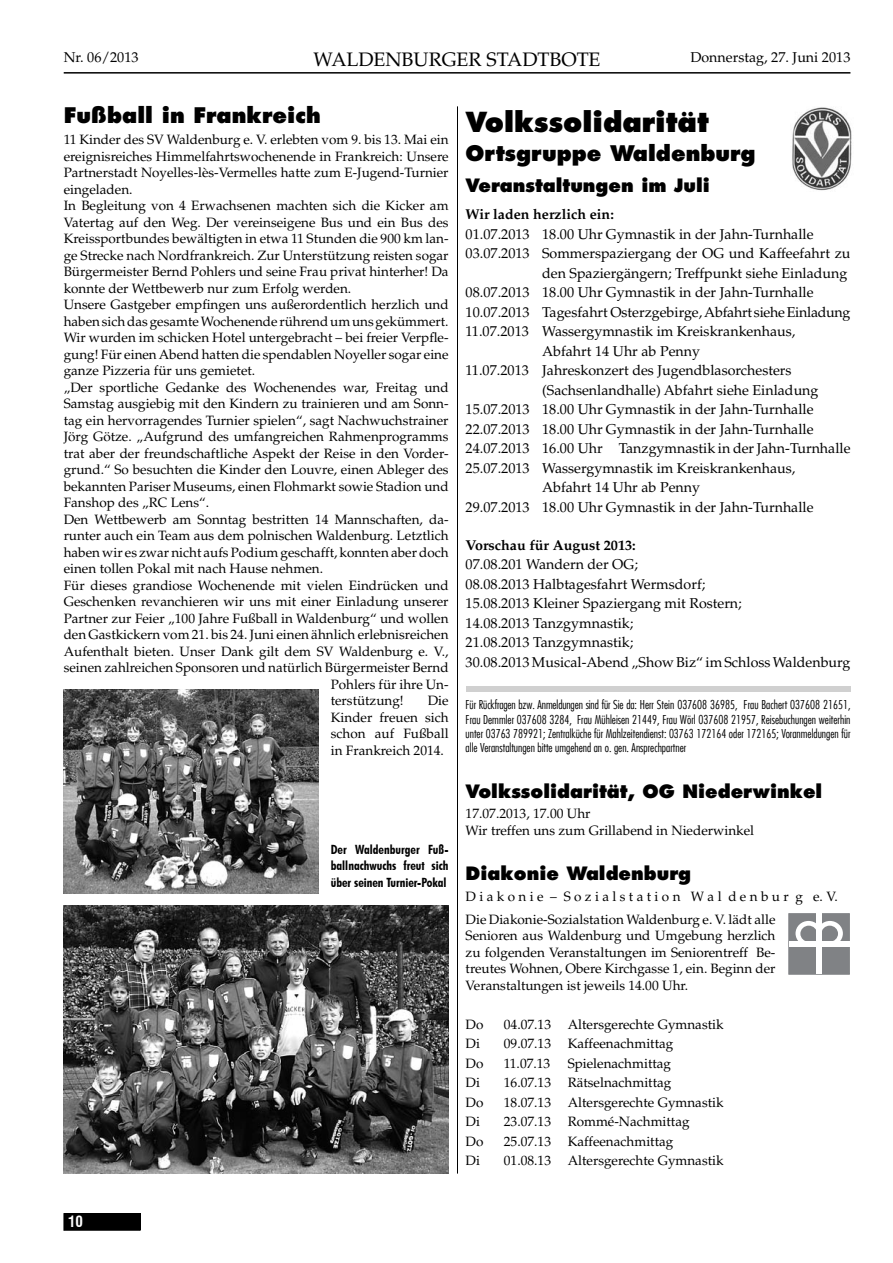
<style>
.page{position:relative;width:893px;height:1263px;background:#fff}
.page>*{position:absolute;margin:0;border:0;box-sizing:border-box;transform-origin:0 0}
.t1{font:800 27px "Futura LT";color:#000}
.t2{font:800 21px "Futura LT";color:#000}
.t3{font:19.5px "Palatino";color:#000}
.t4{font:800 18px "Futura LT";color:#000}
.t5{font:700 condensed 15px "Swiss 721 BT";color:#fff}
.t6{font:14.25px/19.5px "Palatino";color:#000}
.t7{font:700 14.25px "Palatino";color:#000}
.t8{font:13.5px/16.5px "Palatino";color:#000;text-align:justify}
.t9{font:700 condensed 12.75px/16.5px "Futura BT";color:#000;text-align:justify}
.t10{font:300 condensed 12px/14.4px "Futura LT";color:#000;text-align:justify}
</style>
<div class="page">
<hr style="left:64px;top:72px;width:786px;height:2px;background:#000">
<div style="left:64px;top:1214px;width:76px;height:16px;background:#000"></div>
<div style="left:64px;top:1213px;width:76px;height:17px;border:1px solid #000"></div>
<img style="left:792px;top:107px;width:60px;height:84px">
<div style="left:466px;top:686px;width:384px;height:6px;background:#d0d0d0"></div>
<div style="left:789px;top:914px;width:60px;height:60px;background:#808285"></div>
<div style="left:816px;top:913px;width:5px;height:61px;background:#fff"></div>
<div style="left:789px;top:941px;width:60px;height:5px;background:#fff"></div>
<svg style="left:795px;top:921px;width:48px;height:20px"></svg>
<img style="left:64px;top:690px;width:254px;height:204px">
<img style="left:64px;top:906px;width:385px;height:268px">
<hr style="left:457px;top:106px;width:1px;height:1068px;background:#000">
<p class="t6" style="left:64px;top:49px;width:76px">Nr. 06/2013</p>
<h3 class="t3" style="left:314px;top:52px;width:288px">WALDENBURGER STADTBOTE</h3>
<p class="t6" style="left:690px;top:49px;width:161px">Donnerstag, 27. Juni 2013</p>
<h2 class="t2" style="left:64px;top:102px;width:259px">Fußball in Frankreich</h2>
<p class="t8" style="left:64px;top:133px;width:386px">11 Kinder des SV Waldenburg e. V. erlebten vom 9. bis 13. Mai ein</p>
<p class="t8" style="left:64px;top:149px;width:386px">ereignisreiches Himmelfahrtswochenende in Frankreich: Unsere</p>
<p class="t8" style="left:64px;top:166px;width:386px">Partnerstadt Noyelles-lès-Vermelles hatte zum E-Jugend-Turnier</p>
<p class="t8" style="left:64px;top:182px;width:70px">eingeladen.</p>
<p class="t8" style="left:64px;top:199px;width:386px">In Begleitung von 4 Erwachsenen machten sich die Kicker am</p>
<p class="t8" style="left:64px;top:215px;width:386px">Vatertag auf den Weg. Der vereinseigene Bus und ein Bus des</p>
<p class="t8" style="left:64px;top:232px;width:386px">Kreissportbundes bewältigten in etwa 11 Stunden die 900 km lan-</p>
<p class="t8" style="left:64px;top:248px;width:386px">ge Strecke nach Nordfrankreich. Zur Unterstützung reisten sogar</p>
<p class="t8" style="left:64px;top:265px;width:386px">Bürgermeister Bernd Pohlers und seine Frau privat hinterher! Da</p>
<p class="t8" style="left:64px;top:281px;width:289px">konnte der Wettbewerb nur zum Erfolg werden.</p>
<p class="t8" style="left:64px;top:298px;width:386px">Unsere Gastgeber empfingen uns außerordentlich herzlich und</p>
<p class="t8" style="left:64px;top:314px;width:386px">haben sich das gesamte Wochenende rührend um uns gekümmert.</p>
<p class="t8" style="left:64px;top:331px;width:386px">Wir wurden im schicken Hotel untergebracht – bei freier Verpfle-</p>
<p class="t8" style="left:64px;top:347px;width:386px">gung! Für einen Abend hatten die spendablen Noyeller sogar eine</p>
<p class="t8" style="left:64px;top:364px;width:193px">ganze Pizzeria für uns gemietet.</p>
<p class="t8" style="left:64px;top:380px;width:386px">„Der sportliche Gedanke des Wochenendes war, Freitag und</p>
<p class="t8" style="left:64px;top:397px;width:386px">Samstag ausgiebig mit den Kindern zu trainieren und am Sonn-</p>
<p class="t8" style="left:64px;top:413px;width:386px">tag ein hervorragendes Turnier spielen“, sagt Nachwuchstrainer</p>
<p class="t8" style="left:64px;top:430px;width:386px">Jörg Götze. „Aufgrund des umfangreichen Rahmenprogramms</p>
<p class="t8" style="left:64px;top:446px;width:386px">trat aber der freundschaftliche Aspekt der Reise in den Vorder-</p>
<p class="t8" style="left:64px;top:463px;width:386px">grund.“ So besuchten die Kinder den Louvre, einen Ableger des</p>
<p class="t8" style="left:64px;top:479px;width:386px">bekannten Pariser Museums, einen Flohmarkt sowie Stadion und</p>
<p class="t8" style="left:64px;top:496px;width:147px">Fanshop des „RC Lens“.</p>
<p class="t8" style="left:64px;top:512px;width:386px">Den Wettbewerb am Sonntag bestritten 14 Mannschaften, da-</p>
<p class="t8" style="left:64px;top:529px;width:386px">runter auch ein Team aus dem polnischen Waldenburg. Letztlich</p>
<p class="t8" style="left:64px;top:545px;width:386px">haben wir es zwar nicht aufs Podium geschafft, konnten aber doch</p>
<p class="t8" style="left:64px;top:562px;width:261px">einen tollen Pokal mit nach Hause nehmen.</p>
<p class="t8" style="left:64px;top:578px;width:386px">Für dieses grandiose Wochenende mit vielen Eindrücken und</p>
<p class="t8" style="left:64px;top:595px;width:386px">Geschenken revanchieren wir uns mit einer Einladung unserer</p>
<p class="t8" style="left:64px;top:611px;width:386px">Partner zur Feier „100 Jahre Fußball in Waldenburg“ und wollen</p>
<p class="t8" style="left:64px;top:628px;width:386px">den Gastkickern vom 21. bis 24. Juni einen ähnlich erlebnisreichen</p>
<p class="t8" style="left:64px;top:644px;width:386px">Aufenthalt bieten. Unser Dank gilt dem SV Waldenburg e. V.,</p>
<p class="t8" style="left:64px;top:661px;width:386px">seinen zahlreichen Sponsoren und natürlich Bürgermeister Bernd</p>
<p class="t8" style="left:331px;top:677px;width:119px">Pohlers für ihre Un-</p>
<p class="t8" style="left:331px;top:694px;width:74px">terstützung!</p>
<p class="t8" style="left:331px;top:694px;width:119px;text-indent:97px">Die Kinder freuen sich schon auf Fußball in Frankreich 2014.</p>
<p class="t9" style="left:331px;top:841px;width:119px">Der Waldenburger Fuß&shy;ballnachwuchs freut sich über seinen Turnier-Pokal</p>
<h1 class="t1" style="left:466px;top:105px;width:245px">Volkssolidarität</h1>
<h2 class="t2" style="left:466px;top:140px;width:292px">Ortsgruppe Waldenburg</h2>
<h3 class="t4" style="left:466px;top:173px;width:246px">Veranstaltungen im Juli</h3>
<p class="t7" style="left:466px;top:209px;width:150px">Wir laden herzlich ein:</p>
<p class="t6" style="left:466px;top:226px;width:349px">01.07.2013 18.00 Uhr Gymnastik in der Jahn-Turnhalle</p>
<p class="t6" style="left:466px;top:245px;width:386px">03.07.2013 Sommerspaziergang der OG und Kaffeefahrt zu</p>
<p class="t6" style="left:542px;top:265px;width:307px">den Spaziergängern; Treffpunkt siehe Einladung</p>
<p class="t6" style="left:466px;top:284px;width:349px">08.07.2013 18.00 Uhr Gymnastik in der Jahn-Turnhalle</p>
<p class="t6" style="left:466px;top:304px;width:386px">10.07.2013 Tagesfahrt Osterzgebirge, Abfahrt siehe Einladung</p>
<p class="t6" style="left:466px;top:323px;width:331px">11.07.2013 Wassergymnastik im Kreiskrankenhaus,</p>
<p class="t6" style="left:542px;top:343px;width:159px">Abfahrt 14 Uhr ab Penny</p>
<p class="t6" style="left:466px;top:362px;width:327px">11.07.2013 Jahreskonzert des Jugendblasorchesters</p>
<p class="t6" style="left:542px;top:382px;width:278px">(Sachsenlandhalle) Abfahrt siehe Einladung</p>
<p class="t6" style="left:466px;top:401px;width:349px">15.07.2013 18.00 Uhr Gymnastik in der Jahn-Turnhalle</p>
<p class="t6" style="left:466px;top:421px;width:349px">22.07.2013 18.00 Uhr Gymnastik in der Jahn-Turnhalle</p>
<p class="t6" style="left:466px;top:440px;width:386px">24.07.2013 16.00 Uhr Tanzgymnastik in der Jahn-Turnhalle</p>
<p class="t6" style="left:466px;top:460px;width:331px">25.07.2013 Wassergymnastik im Kreiskrankenhaus,</p>
<p class="t6" style="left:542px;top:479px;width:159px">Abfahrt 14 Uhr ab Penny</p>
<p class="t6" style="left:466px;top:499px;width:349px">29.07.2013 18.00 Uhr Gymnastik in der Jahn-Turnhalle</p>
<p class="t7" style="left:466px;top:539px;width:172px">Vorschau für August 2013:</p>
<p class="t6" style="left:466px;top:556px;width:386px">07.08.201 Wandern der OG;<br>08.08.2013 Halbtagesfahrt Wermsdorf;<br>15.08.2013 Kleiner Spaziergang mit Rostern;<br>14.08.2013 Tanzgymnastik;<br>21.08.2013 Tanzgymnastik;<br>30.08.2013 Musical-Abend „Show Biz“ im Schloss Waldenburg</p>
<p class="t10" style="left:466px;top:698px;width:386px">Für Rückfragen bzw. Anmeldungen sind für Sie da: Herr Stein 037608 36985, Frau Bachert 037608 21651, Frau Demmler 037608 3284, Frau Mühleisen 21449, Frau Wörl 037608 21957, Reisebuchungen weiterhin unter 03763 789921; Zentralküche für Mahlzeitendienst: 03763 172164 oder 172165; Voranmeldungen für alle Veranstaltungen bitte umgehend an o. gen. Ansprechpartner</p>
<h3 class="t4" style="left:466px;top:780px;width:358px">Volkssolidarität, OG Niederwinkel</h3>
<p class="t8" style="left:466px;top:807px;width:290px">17.07.2013, 17.00 Uhr<br>Wir treffen uns zum Grillabend in Niederwinkel</p>
<h3 class="t4" style="left:466px;top:862px;width:227px">Diakonie Waldenburg</h3>
<p class="t8" style="left:466px;top:890px;width:374px">D i a k o n i e – S o z i a l s t a t i o n W a l d e n b u r g e. V.</p>
<p class="t8" style="left:466px;top:912px;width:311px">Die Diakonie-Sozialstation Waldenburg e. V. lädt alle Senioren aus Waldenburg und Umgebung herzlich zu folgenden Veranstaltungen im Seniorentreff Be&shy;treutes Wohnen, Obere Kirchgasse 1, ein. Beginn der Veranstaltungen ist jeweils 14.00 Uhr.</p>
<p class="t8" style="left:466px;top:1017px;width:19px">Do</p>
<p class="t8" style="left:504px;top:1017px;width:221px">04.07.13 Altersgerechte Gymnastik</p>
<p class="t8" style="left:466px;top:1037px;width:16px">Di</p>
<p class="t8" style="left:504px;top:1037px;width:171px">09.07.13 Kaffeenachmittag</p>
<p class="t8" style="left:466px;top:1056px;width:19px">Do</p>
<p class="t8" style="left:504px;top:1056px;width:48px">11.07.13</p>
<p class="t8" style="left:568px;top:1056px;width:105px">Spielenachmittag</p>
<p class="t8" style="left:466px;top:1076px;width:16px">Di</p>
<p class="t8" style="left:504px;top:1076px;width:169px">16.07.13 Rätselnachmittag</p>
<p class="t8" style="left:466px;top:1095px;width:19px">Do</p>
<p class="t8" style="left:504px;top:1095px;width:221px">18.07.13 Altersgerechte Gymnastik</p>
<p class="t8" style="left:466px;top:1115px;width:16px">Di</p>
<p class="t8" style="left:504px;top:1115px;width:187px">23.07.13 Rommé-Nachmittag</p>
<p class="t8" style="left:466px;top:1134px;width:19px">Do</p>
<p class="t8" style="left:504px;top:1134px;width:171px">25.07.13 Kaffeenachmittag</p>
<p class="t8" style="left:466px;top:1154px;width:16px">Di</p>
<p class="t8" style="left:504px;top:1154px;width:221px">01.08.13 Altersgerechte Gymnastik</p>
<p class="t5" style="left:68px;top:1212px;width:16px">10</p>
</div>
